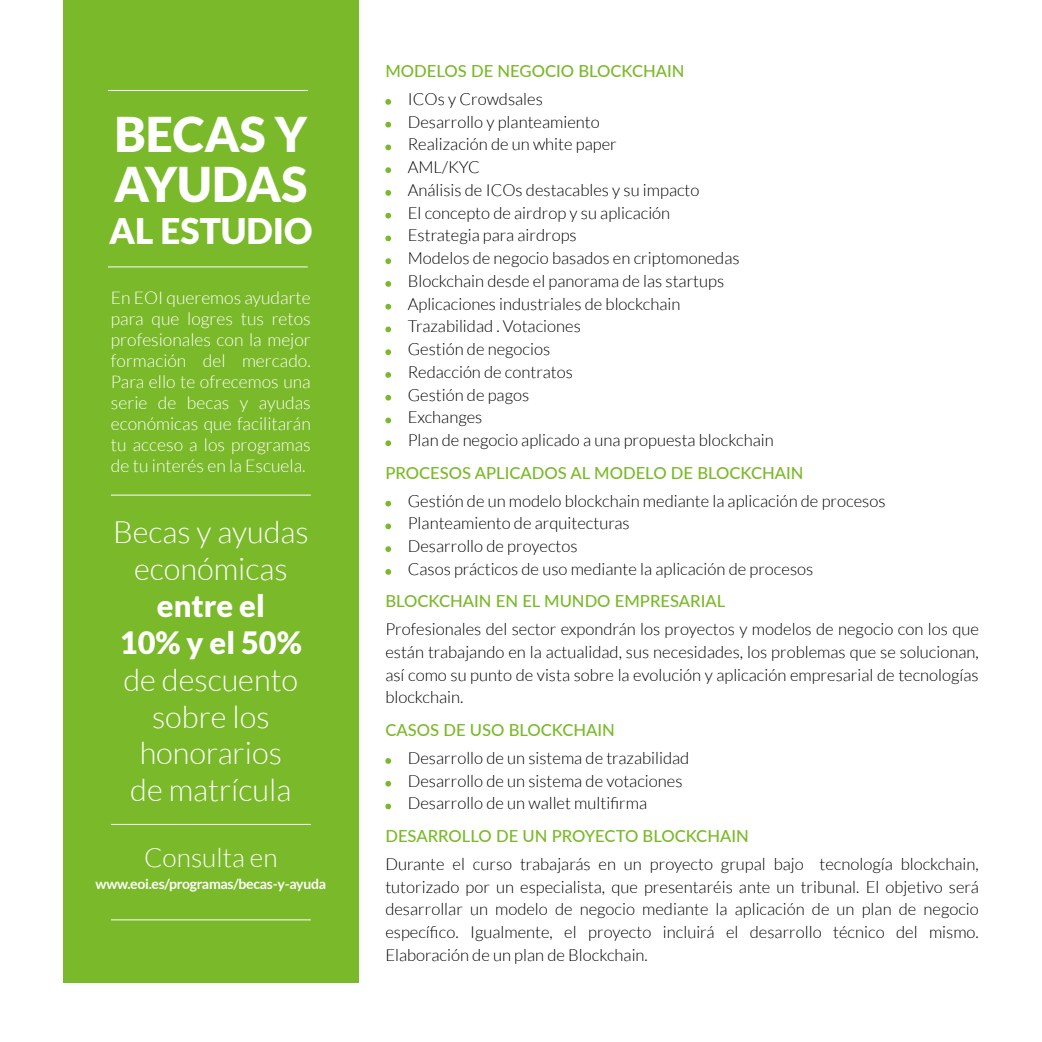
<style>
.page{position:relative;width:1042px;height:1042px;background:#fff}
.page>*{position:absolute;margin:0;border:0;box-sizing:border-box;transform-origin:0 0}
.t1{font:900 47.95px/50.1px "Lato";color:#fff}
.t2{font:900 35.35px "Lato";color:#fff}
.t3{font:300 30.8px/36.9px "Lato";color:#fff;text-align:center}
.t4{font:900 30.8px/36.9px "Lato";color:#fff;text-align:center}
.t5{font:300 26.25px "Lato";color:#fff}
.t6{font:300 17.5px/21px "Lato";color:#fff;text-align:justify}
.t7{font:300 16.62px/22.8px "Lato";color:#000}
.t8{font:500 16.62px "Lato";color:#7ab929}
.t9{font:700 14px "Lato";letter-spacing:-.02em;color:#fff}
</style>
<div class="page">
<svg style="left:385px;top:99px;width:6px;height:6px"></svg>
<svg style="left:385px;top:122px;width:6px;height:6px"></svg>
<svg style="left:385px;top:144px;width:6px;height:6px"></svg>
<svg style="left:385px;top:167px;width:6px;height:6px"></svg>
<svg style="left:385px;top:190px;width:6px;height:6px"></svg>
<svg style="left:385px;top:213px;width:6px;height:6px"></svg>
<svg style="left:385px;top:235px;width:6px;height:6px"></svg>
<svg style="left:385px;top:258px;width:6px;height:6px"></svg>
<svg style="left:385px;top:281px;width:6px;height:6px"></svg>
<svg style="left:385px;top:304px;width:6px;height:6px"></svg>
<svg style="left:385px;top:326px;width:6px;height:6px"></svg>
<svg style="left:385px;top:349px;width:6px;height:6px"></svg>
<svg style="left:385px;top:372px;width:6px;height:6px"></svg>
<svg style="left:385px;top:395px;width:6px;height:6px"></svg>
<svg style="left:385px;top:417px;width:6px;height:6px"></svg>
<svg style="left:385px;top:440px;width:6px;height:6px"></svg>
<svg style="left:385px;top:501px;width:6px;height:5px"></svg>
<svg style="left:385px;top:523px;width:6px;height:6px"></svg>
<svg style="left:385px;top:546px;width:6px;height:6px"></svg>
<svg style="left:385px;top:569px;width:6px;height:6px"></svg>
<svg style="left:385px;top:758px;width:6px;height:6px"></svg>
<svg style="left:385px;top:781px;width:6px;height:5px"></svg>
<svg style="left:385px;top:803px;width:6px;height:6px"></svg>
<div style="left:63px;top:0;width:296px;height:982px;background:#7ab929"></div>
<hr style="left:108px;top:90px;width:200px;height:1px;background:#fff">
<hr style="left:108px;top:266px;width:200px;height:1px;background:#fff">
<hr style="left:111px;top:495px;width:200px;height:1px;background:#fff">
<hr style="left:111px;top:824px;width:200px;height:1px;background:#fff">
<hr style="left:111px;top:919px;width:200px;height:1px;background:#fff">
<h1 class="t1" style="left:114px;top:108px;width:195px">BECAS Y<br>AYUDAS</h1>
<h2 class="t2" style="left:109px;top:211px;width:205px">AL ESTUDIO</h2>
<p class="t6" style="left:111px;top:287px;width:201px">En EOI queremos ayudarte para que logres tus retos profesionales con la mejor formación del mercado.<br>Para ello te ofrecemos una serie de becas y ayudas económicas que facilitarán tu acceso a los programas de tu interés en la Escuela.</p>
<h3 class="t3" style="left:113px;top:513px;width:197px">Becas y ayudas económicas</h3>
<h3 class="t4" style="left:120px;top:586px;width:184px">entre el<br>10% y el 50%</h3>
<h3 class="t3" style="left:123px;top:661px;width:176px">de descuento sobre los honorarios de matrícula</h3>
<h3 class="t5" style="left:144px;top:844px;width:135px">Consulta en</h3>
<p class="t9" style="left:96px;top:876px;width:232px">www.eoi.es/programas/becas-y-ayuda</p>
<p class="t8" style="left:385px;top:59px;width:301px">MODELOS DE NEGOCIO BLOCKCHAIN</p>
<p class="t7" style="left:408px;top:87px;width:367px">ICOs y Crowdsales<br>Desarrollo y planteamiento<br>Realización de un white paper<br>AML/KYC<br>Análisis de ICOs destacables y su impacto<br>El concepto de airdrop y su aplicación<br>Estrategia para airdrops<br>Modelos de negocio basados en criptomonedas<br>Blockchain desde el panorama de las startups<br>Aplicaciones industriales de blockchain<br>Trazabilidad . Votaciones<br>Gestión de negocios<br>Redacción de contratos<br>Gestión de pagos<br>Exchanges<br>Plan de negocio aplicado a una propuesta blockchain</p>
<p class="t8" style="left:385px;top:461px;width:420px">PROCESOS APLICADOS AL MODELO DE BLOCKCHAIN</p>
<p class="t7" style="left:408px;top:489px;width:479px">Gestión de un modelo blockchain mediante la aplicación de procesos Planteamiento de arquitecturas<br>Desarrollo de proyectos<br>Casos prácticos de uso mediante la aplicación de procesos</p>
<p class="t8" style="left:385px;top:589px;width:341px">BLOCKCHAIN EN EL MUNDO EMPRESARIAL</p>
<p class="t7" style="left:385px;top:618px;width:595px;text-align:justify">Profesionales del sector expondrán los proyectos y modelos de negocio con los que están trabajando en la actualidad, sus necesidades, los problemas que se solucionan, así como su punto de vista sobre la evolución y aplicación empresarial de tecnologías blockchain.</p>
<p class="t8" style="left:385px;top:718px;width:231px">CASOS DE USO BLOCKCHAIN</p>
<p class="t7" style="left:408px;top:746px;width:283px">Desarrollo de un sistema de trazabilidad<br>Desarrollo de un sistema de votaciones<br>Desarrollo de un wallet multifirma</p>
<p class="t8" style="left:385px;top:824px;width:365px">DESARROLLO DE UN PROYECTO BLOCKCHAIN</p>
<p class="t7" style="left:385px;top:852px;width:595px;text-align:justify">Durante el curso trabajarás en un proyecto grupal bajo tecnología blockchain, tutorizado por un especialista, que presentaréis ante un tribunal. El objetivo será desarrollar un modelo de negocio mediante la aplicación de un plan de negocio específico. Igualmente, el proyecto incluirá el desarrollo técnico del mismo.<br>Elaboración de un plan de Blockchain.</p>
</div>
